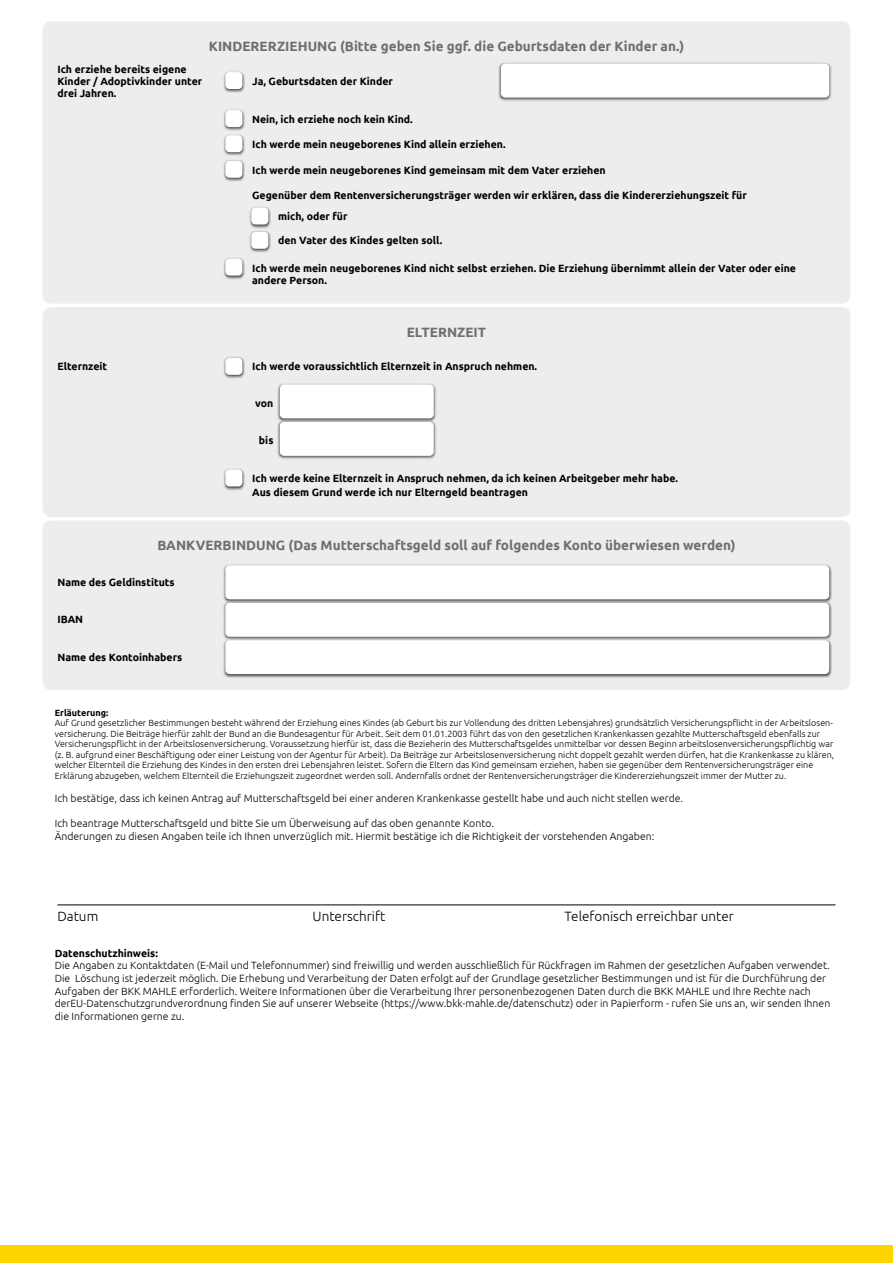
<style>
.page{position:relative;width:893px;height:1263px;background:#fff}
.page>*{position:absolute;margin:0;border:0;box-sizing:border-box;transform-origin:0 0}
.t1{font:700 13.5px "Ubuntu";color:#706f6f}
.t2{font:300 13.5px "Ubuntu";color:#000}
.t3{font:300 10.5px/12.6px "Ubuntu";color:#000}
.t4{font:700 10.5px/12px "Ubuntu";color:#000}
.t5{font:300 9px/10.5px "Ubuntu";color:#000}
.t6{font:700 9px "Ubuntu";color:#000}
</style>
<div class="page">
<div style="left:43px;top:520px;width:807px;height:170px;background:#ededed;border-radius:9px"></div>
<div style="left:223px;top:564px;width:609px;height:39px;background:#000;opacity:.75"></div>
<div style="left:225px;top:565px;width:604px;height:34px;background:#fff;border-radius:4px"></div>
<div style="left:223px;top:639px;width:609px;height:39px;background:#000;opacity:.75"></div>
<div style="left:225px;top:640px;width:604px;height:34px;background:#fff;border-radius:4px"></div>
<div style="left:223px;top:601px;width:609px;height:39px;background:#000;opacity:.75"></div>
<div style="left:225px;top:603px;width:604px;height:34px;background:#fff;border-radius:4px"></div>
<div style="left:0;top:1246px;width:893px;height:17px;background:#ffd500"></div>
<div style="left:43px;top:21px;width:807px;height:283px;background:#ededed;border-radius:9px"></div>
<div style="left:43px;top:307px;width:807px;height:210px;background:#ededed;border-radius:9px"></div>
<hr style="left:57px;top:904px;width:779px;height:1px;background:#000">
<div style="left:223px;top:71px;width:22px;height:22px;background:#000;opacity:.75"></div>
<div style="left:225px;top:72px;width:17px;height:17px;background:#fff;border-radius:4px"></div>
<div style="left:223px;top:356px;width:22px;height:23px;background:#000;opacity:.75"></div>
<div style="left:225px;top:358px;width:17px;height:17px;background:#fff;border-radius:4px"></div>
<div style="left:223px;top:109px;width:22px;height:22px;background:#000;opacity:.75"></div>
<div style="left:225px;top:110px;width:17px;height:17px;background:#fff;border-radius:4px"></div>
<div style="left:223px;top:468px;width:22px;height:23px;background:#000;opacity:.75"></div>
<div style="left:225px;top:469px;width:17px;height:17px;background:#fff;border-radius:4px"></div>
<div style="left:223px;top:159px;width:22px;height:23px;background:#000;opacity:.75"></div>
<div style="left:225px;top:161px;width:17px;height:17px;background:#fff;border-radius:4px"></div>
<div style="left:223px;top:134px;width:22px;height:22px;background:#000;opacity:.75"></div>
<div style="left:225px;top:135px;width:17px;height:17px;background:#fff;border-radius:4px"></div>
<div style="left:223px;top:257px;width:22px;height:23px;background:#000;opacity:.75"></div>
<div style="left:225px;top:259px;width:17px;height:17px;background:#fff;border-radius:4px"></div>
<div style="left:498px;top:62px;width:333px;height:39px;background:#000;opacity:.75"></div>
<div style="left:501px;top:64px;width:328px;height:34px;background:#fff;border-radius:4px"></div>
<div style="left:277px;top:383px;width:159px;height:39px;background:#000;opacity:.75"></div>
<div style="left:280px;top:384px;width:154px;height:34px;background:#fff;border-radius:4px"></div>
<div style="left:277px;top:420px;width:159px;height:39px;background:#000;opacity:.75"></div>
<div style="left:280px;top:422px;width:154px;height:34px;background:#fff;border-radius:4px"></div>
<div style="left:249px;top:206px;width:22px;height:23px;background:#000;opacity:.75"></div>
<div style="left:251px;top:207px;width:17px;height:18px;background:#fff;border-radius:4px"></div>
<div style="left:249px;top:230px;width:22px;height:23px;background:#000;opacity:.75"></div>
<div style="left:251px;top:232px;width:17px;height:17px;background:#fff;border-radius:4px"></div>
<h1 class="t1" style="left:209px;top:38px;width:477px">KINDERERZIEHUNG (Bitte geben Sie ggf. die Geburtsdaten der Kinder an.)</h1>
<p class="t4" style="left:57px;top:63px;width:146px">Ich erziehe bereits eigene<br>Kinder / Adoptivkinder unter drei Jahren.</p>
<p class="t4" style="left:57px;top:360px;width:51px">Elternzeit</p>
<p class="t4" style="left:252px;top:75px;width:142px">Ja, Geburtsdaten der Kinder</p>
<p class="t4" style="left:252px;top:113px;width:162px">Nein, ich erziehe noch kein Kind.</p>
<p class="t4" style="left:252px;top:138px;width:255px">Ich werde mein neugeborenes Kind allein erziehen.</p>
<p class="t4" style="left:252px;top:164px;width:355px">Ich werde mein neugeborenes Kind gemeinsam mit dem Vater erziehen</p>
<p class="t4" style="left:252px;top:189px;width:496px">Gegenüber dem Rentenversicherungsträger werden wir erklären, dass die Kindererziehungszeit für</p>
<p class="t4" style="left:278px;top:210px;width:71px">mich, oder für</p>
<p class="t4" style="left:278px;top:234px;width:166px">den Vater des Kindes gelten soll.</p>
<p class="t4" style="left:252px;top:261px;width:545px;line-height:12.6px">Ich werde mein neugeborenes Kind nicht selbst erziehen. Die Erziehung übernimmt allein der Vater oder eine andere Person.</p>
<h1 class="t1" style="left:407px;top:324px;width:81px">ELTERNZEIT</h1>
<p class="t4" style="left:252px;top:360px;width:287px">Ich werde voraussichtlich Elternzeit in Anspruch nehmen.</p>
<p class="t4" style="left:255px;top:397px;width:20px">von</p>
<p class="t4" style="left:259px;top:434px;width:16px">bis</p>
<p class="t4" style="left:252px;top:472px;width:427px;line-height:13.5px">Ich werde keine Elternzeit in Anspruch nehmen, da ich keinen Arbeitgeber mehr habe.<br>Aus diesem Grund werde ich nur Elterngeld beantragen</p>
<h1 class="t1" style="left:157px;top:537px;width:580px">BANKVERBINDUNG (Das Mutterschaftsgeld soll auf folgendes Konto überwiesen werden)</h1>
<p class="t4" style="left:57px;top:576px;width:119px">Name des Geldinstituts</p>
<p class="t4" style="left:57px;top:613px;width:27px">IBAN</p>
<p class="t4" style="left:57px;top:651px;width:126px">Name des Kontoinhabers</p>
<p class="t6" style="left:55px;top:707px;width:55px">Erläuterung:</p>
<p class="t5" style="left:55px;top:717px;width:781px">Auf Grund gesetzlicher Bestimmungen besteht während der Erziehung eines Kindes (ab Geburt bis zur Vollendung des dritten Lebensjahres) grundsätzlich Versicherungspflicht in der Arbeitslosen&shy;versicherung. Die Beiträge hierfür zahlt der Bund an die Bundesagentur für Arbeit. Seit dem 01.01.2003 führt das von den gesetzlichen Krankenkassen gezahlte Mutterschaftsgeld ebenfalls zur Versicherungspflicht in der Arbeitslosenversicherung. Voraussetzung hierfür ist, dass die Bezieherin des Mutterschaftsgeldes unmittelbar vor dessen Beginn arbeitslosenversicherungspflichtig war (z. B. aufgrund einer Beschäftigung oder einer Leistung von der Agentur für Arbeit). Da Beiträge zur Arbeitslosenversicherung nicht doppelt gezahlt werden dürfen, hat die Krankenkasse zu klären, welcher Elternteil die Erziehung des Kindes in den ersten drei Lebensjahren leistet. Sofern die Eltern das Kind gemeinsam erziehen, haben sie gegenüber dem Rentenversicherungsträger eine Erklärung abzugeben, welchem Elternteil die Erziehungszeit zugeordnet werden soll. Andernfalls ordnet der Rentenversicherungsträger die Kindererziehungszeit immer der Mutter zu.</p>
<p class="t3" style="left:55px;top:791px;width:630px">Ich bestätige, dass ich keinen Antrag auf Mutterschaftsgeld bei einer anderen Krankenkasse gestellt habe und auch nicht stellen werde.</p>
<p class="t3" style="left:55px;top:817px;width:601px">Ich beantrage Mutterschaftsgeld und bitte Sie um Überweisung auf das oben genannte Konto.<br>Änderungen zu diesen Angaben teile ich Ihnen unverzüglich mit. Hiermit bestätige ich die Richtigkeit der vorstehenden Angaben:</p>
<h1 class="t2" style="left:57px;top:908px;width:42px">Datum</h1>
<h1 class="t2" style="left:313px;top:908px;width:74px">Unterschrift</h1>
<h1 class="t2" style="left:564px;top:908px;width:171px">Telefonisch erreichbar unter</h1>
<p class="t4" style="left:55px;top:947px;width:105px">Datenschutzhinweis:</p>
<p class="t3" style="left:55px;top:959px;width:777px">Die Angaben zu Kontaktdaten (E-Mail und Telefonnummer) sind freiwillig und werden ausschließlich für Rückfragen im Rahmen der gesetzlichen Aufgaben verwendet.<br>Die Löschung ist jederzeit möglich. Die Erhebung und Verarbeitung der Daten erfolgt auf der Grundlage gesetzlicher Bestimmungen und ist für die Durchführung der Aufgaben der BKK MAHLE erforderlich. Weitere Informationen über die Verarbeitung Ihrer personenbezogenen Daten durch die BKK MAHLE und Ihre Rechte nach derEU-Datenschutzgrundverordnung finden Sie auf unserer Webseite (https://www.bkk-mahle.de/datenschutz) oder in Papierform - rufen Sie uns an, wir senden Ihnen die Informationen gerne zu.</p>
</div>
